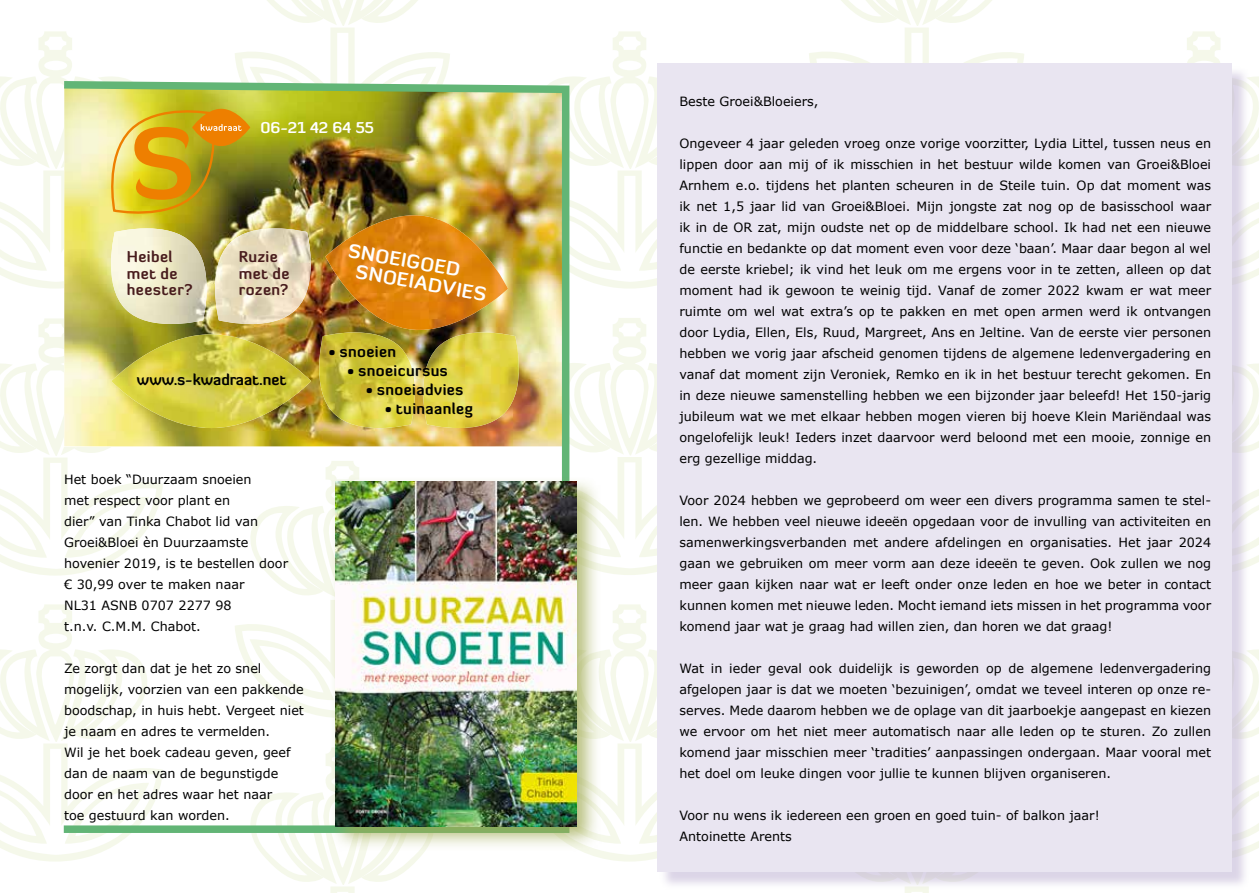
<style>
.page{position:relative;width:1259px;height:893px;background:#fff}
.page>*{position:absolute;margin:0;border:0;box-sizing:border-box;transform-origin:0 0}
.t1{font:700 19.2px/19.2px "Diavlo";color:#fff}
.t2{font:700 15.3px "Diavlo";letter-spacing:.03em;color:#000}
.t3{font:700 15.3px/16.6px "Diavlo";letter-spacing:.03em;color:#481c1d}
.t4{font:700 15.3px "Diavlo";color:#000}
.t5{font:700 15.3px "Diavlo";color:#fff}
.t6{font:12.75px/21px "Verdana";color:#000;text-align:justify}
.s1{font-size:13.35px}
</style>
<div class="page">
<svg style="left:1096px;top:31px;width:163px;height:248px"></svg>
<svg style="left:809px;top:0;width:215px;height:64px"></svg>
<svg style="left:1250px;top:649px;width:9px;height:203px"></svg>
<svg style="left:584px;top:604px;width:73px;height:258px"></svg>
<svg style="left:1250px;top:363px;width:9px;height:203px"></svg>
<svg style="left:0;top:0;width:450px;height:893px"></svg>
<svg style="left:572px;top:31px;width:165px;height:258px"></svg>
<svg style="left:573px;top:318px;width:84px;height:257px"></svg>
<div style="left:659px;top:66px;width:591px;height:825px;background:#b8aacf;opacity:.5"></div>
<div style="left:657px;top:64px;width:574px;height:808px;background:#e9e5f1"></div>
<img style="left:56px;top:77px;width:517px;height:760px">
<div style="left:329px;top:475px;width:273px;height:377px;background:#a0aa51;opacity:.75"></div>
<img style="left:336px;top:482px;width:241px;height:344px">
<p class="t5" style="left:260px;top:117px;width:116px">06-21 42 64 55</p>
<p class="t3" style="left:127px;top:248px;width:67px">Heibel met de heester?</p>
<h1 class="t1" style="left:361px;top:242px;width:134px;text-indent:-11px;rotate:10deg">SNOEIGOED<br>SNOEIADVIES</h1>
<p class="t3" style="left:239px;top:248px;width:52px">Ruzie met de rozen?</p>
<p class="t4" style="left:137px;top:370px;width:151px">www.s-kwadraat.net</p>
<p class="t6" style="left:64px;top:469px;width:225px;text-align:left">Het boek “Duurzaam snoeien<br>met respect voor plant en<br>dier” van Tinka Chabot lid van<br>Groei&amp;Bloei èn Duurzaamste hovenier 2019, is te bestellen door € 30,99 over te maken naar<br>NL31 ASNB 0707 2277 98<br>t.n.v. C.M.M. Chabot.</p>
<p class="t6" style="left:64px;top:658px;width:241px;text-align:left">Ze zorgt dan dat je het zo snel mogelijk, voorzien van een pakkende boodschap, in huis hebt. Vergeet niet je naam en adres te vermelden.<br>Wil je het boek cadeau geven, geef dan de naam van de begunstigde door en het adres waar het naar<br>toe gestuurd kan worden.</p>
<p class="t2" style="left:329px;top:341px;width:69px"><span class="s1">•</span> snoeien</p>
<p class="t2" style="left:348px;top:360px;width:102px"><span class="s1">•</span> snoeicursus</p>
<p class="t2" style="left:366px;top:379px;width:99px"><span class="s1">•</span> snoeiadvies</p>
<p class="t2" style="left:385px;top:398px;width:89px"><span class="s1">•</span> tuinaanleg</p>
<p class="t6" style="left:679px;top:91px;width:140px">Beste Groei&amp;Bloeiers,</p>
<p class="t6" style="left:679px;top:133px;width:533px">Ongeveer 4 jaar geleden vroeg onze vorige voorzitter, Lydia Littel, tussen neus en lippen door aan mij of ik misschien in het bestuur wilde komen van Groei&amp;Bloei Arnhem e.o. tijdens het planten scheuren in de Steile tuin. Op dat moment was ik net 1,5 jaar lid van Groei&amp;Bloei. Mijn jongste zat nog op de basisschool waar ik in de OR zat, mijn oudste net op de middelbare school. Ik had net een nieuwe functie en bedankte op dat moment even voor deze ‘baan’. Maar daar begon al wel de eerste kriebel; ik vind het leuk om me ergens voor in te zetten, alleen op dat moment had ik gewoon te weinig tijd. Vanaf de zomer 2022 kwam er wat meer ruimte om wel wat extra’s op te pakken en met open armen werd ik ontvangen door Lydia, Ellen, Els, Ruud, Margreet, Ans en Jeltine. Van de eerste vier personen hebben we vorig jaar afscheid genomen tijdens de algemene ledenvergadering en vanaf dat moment zijn Veroniek, Remko en ik in het bestuur terecht gekomen. En in deze nieuwe samenstelling hebben we een bijzonder jaar beleefd! Het 150-jarig jubileum wat we met elkaar hebben mogen vieren bij hoeve Klein Mariëndaal was ongelofelijk leuk! Ieders inzet daarvoor werd beloond met een mooie, zonnige en erg gezellige middag.</p>
<p class="t6" style="left:679px;top:490px;width:533px">Voor 2024 hebben we geprobeerd om weer een divers programma samen te stel&shy;len. We hebben veel nieuwe ideeën opgedaan voor de invulling van activiteiten en samenwerkingsverbanden met andere afdelingen en organisaties. Het jaar 2024 gaan we gebruiken om meer vorm aan deze ideeën te geven. Ook zullen we nog meer gaan kijken naar wat er leeft onder onze leden en hoe we beter in contact kunnen komen met nieuwe leden. Mocht iemand iets missen in het programma voor komend jaar wat je graag had willen zien, dan horen we dat graag!</p>
<p class="t6" style="left:679px;top:658px;width:533px">Wat in ieder geval ook duidelijk is geworden op de algemene ledenvergadering afgelopen jaar is dat we moeten ‘bezuinigen’, omdat we teveel interen op onze re&shy;serves. Mede daarom hebben we de oplage van dit jaarboekje aangepast en kiezen we ervoor om het niet meer automatisch naar alle leden op te sturen. Zo zullen komend jaar misschien meer ‘tradities’ aanpassingen ondergaan. Maar vooral met het doel om leuke dingen voor jullie te kunnen blijven organiseren.</p>
<p class="t6" style="left:679px;top:805px;width:422px">Voor nu wens ik iedereen een groen en goed tuin- of balkon jaar!<br>Antoinette Arents</p>
</div>
